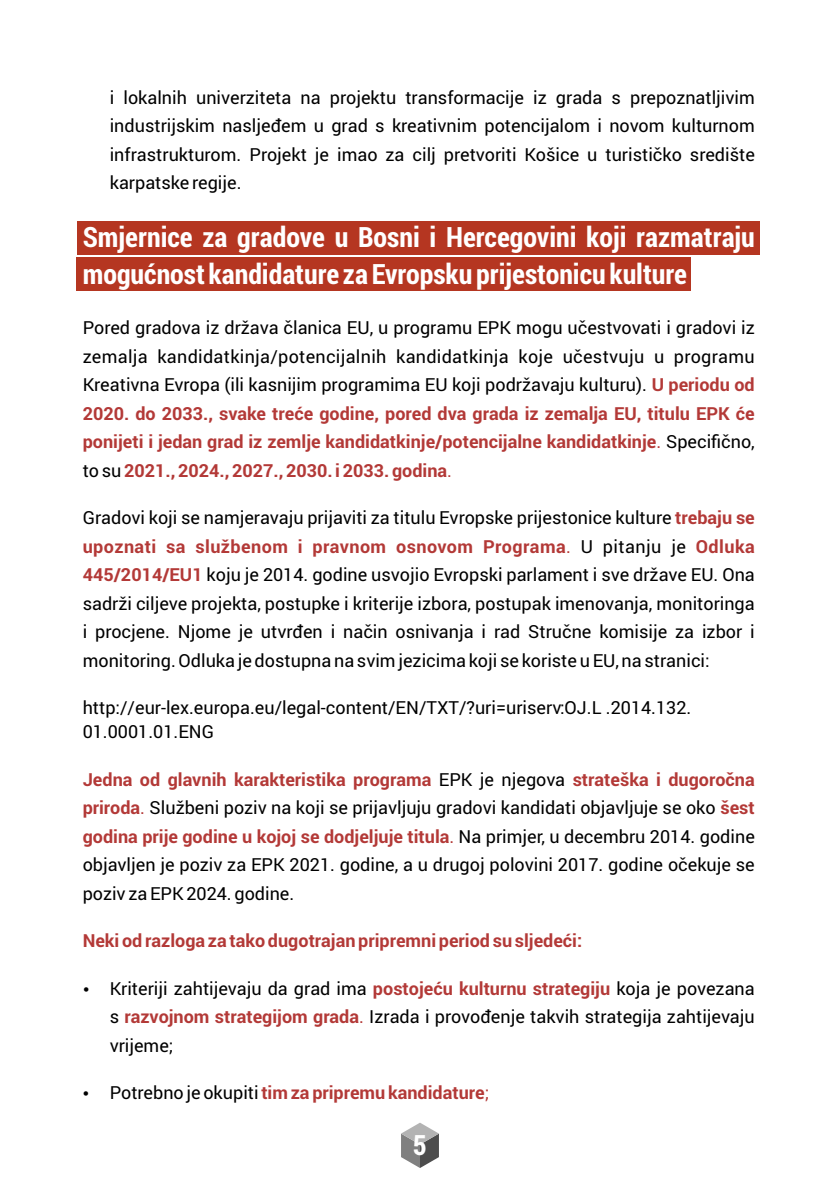
<style>
.page{position:relative;width:840px;height:1191px;background:#fff}
.page>*{position:absolute;margin:0;border:0;box-sizing:border-box;transform-origin:0 0}
.t1{font:700 28px/37px "Roboto Condensed";color:#fff}
.t2{font:700 28px "Roboto Condensed";color:#fefefe}
.t3{font:18px/28.4px "Roboto";color:#000;text-align:justify}
.t4{font:700 18px "Roboto";color:#b33937}
.s1{font-weight:700;color:#b33937}
.s2{color:#b33937}
.s3{font-weight:400;color:#000}
.s4{font-weight:400}
</style>
<div class="page">
<div style="left:77px;top:221px;width:682px;height:34px;background:#b53621"></div>
<div style="left:77px;top:257px;width:613px;height:34px;background:#b53621"></div>
<svg style="left:401px;top:1123px;width:37px;height:45px"></svg>
<p class="t3" style="left:110px;top:82px;width:646px">i lokalnih univerziteta na projektu transformacije iz grada s prepoznatljivim industrijskim nasljeđem u grad s kreativnim potencijalom i novom kulturnom infrastrukturom. Projekt je imao za cilj pretvoriti Košice u turističko središte karpatske regije.</p>
<h1 class="t1" style="left:83px;top:218px;width:673px">Smjernice za gradove u Bosni i Hercegovini koji razmatraju mogućnost kandidature za Evropsku prijestonicu kulture</h1>
<p class="t3" style="left:83px;top:313px;width:673px">Pored gradova iz država članica EU, u programu EPK mogu učestvovati i gradovi iz zemalja kandidatkinja/potencijalnih kandidatkinja koje učestvuju u programu Kreativna Evropa (ili kasnijim programima EU koji podržavaju kulturu). <span class="s1">U periodu od 2020. do 2033., svake treće godine, pored dva grada iz zemalja EU, titulu EPK će ponijeti i jedan grad iz zemlje kandidatkinje/potencijalne kandidatkinje</span><span class="s2">.</span> Specifično, to su <span class="s1">2021., 2024., 2027., 2030. i 2033. godina</span><span class="s2">.</span></p>
<p class="t3" style="left:83px;top:503px;width:673px">Gradovi koji se namjeravaju prijaviti za titulu Evropske prijestonice kulture <span class="s1">trebaju se upoznati sa službenom i pravnom osnovom Programa</span><span class="s2">.</span> U pitanju je <span class="s1">Odluka 445/2014/EU1</span> koju je 2014. godine usvojio Evropski parlament i sve države EU. Ona sadrži ciljeve projekta, postupke i kriterije izbora, postupak imenovanja, monitoringa i procjene. Njome je utvrđen i način osnivanja i rad Stručne komisije za izbor i monitoring. Odluka je dostupna na svim jezicima koji se koriste u EU, na stranici:</p>
<p class="t3" style="left:83px;top:695px;width:610px;line-height:23.8px">http://eur-lex.europa.eu/legal-content/EN/TXT/?uri=uriserv:OJ.L .2014.132.<br>01.0001.01.ENG</p>
<p class="t3" style="left:83px;top:764px;width:673px"><span class="s1">Jedna od glavnih karakteristika programa</span> EPK je njegova <span class="s1">strateška i dugoročna priroda</span><span class="s2">.</span> Službeni poziv na koji se prijavljuju gradovi kandidati objavljuje se oko <span class="s1">šest godina prije godine u kojoj se dodjeljuje titula</span><span class="s2">.</span> Na primjer, u decembru 2014. godine objavljen je poziv za EPK 2021. godine, a u drugoj polovini 2017. godine očekuje se poziv za EPK 2024. godine.</p>
<p class="t4" style="left:83px;top:928px;width:501px">Neki od razloga za tako dugotrajan pripremni period su sljedeći:</p>
<p class="t3" style="left:110px;top:973px;width:646px">Kriteriji zahtijevaju da grad ima <span class="s1">postojeću kulturnu strategiju</span> koja je povezana s <span class="s1">razvojnom strategijom grada</span><span class="s2">.</span> Izrada i provođenje takvih strategija zahtijevaju vrijeme;</p>
<p class="t4" style="left:110px;top:1080px;width:381px"><span class="s3">Potrebno je okupiti</span> tim za pripremu kandidature<span class="s4">;</span></p>
<h1 class="t2" style="left:412px;top:1126px;width:15px">5</h1>
</div>
